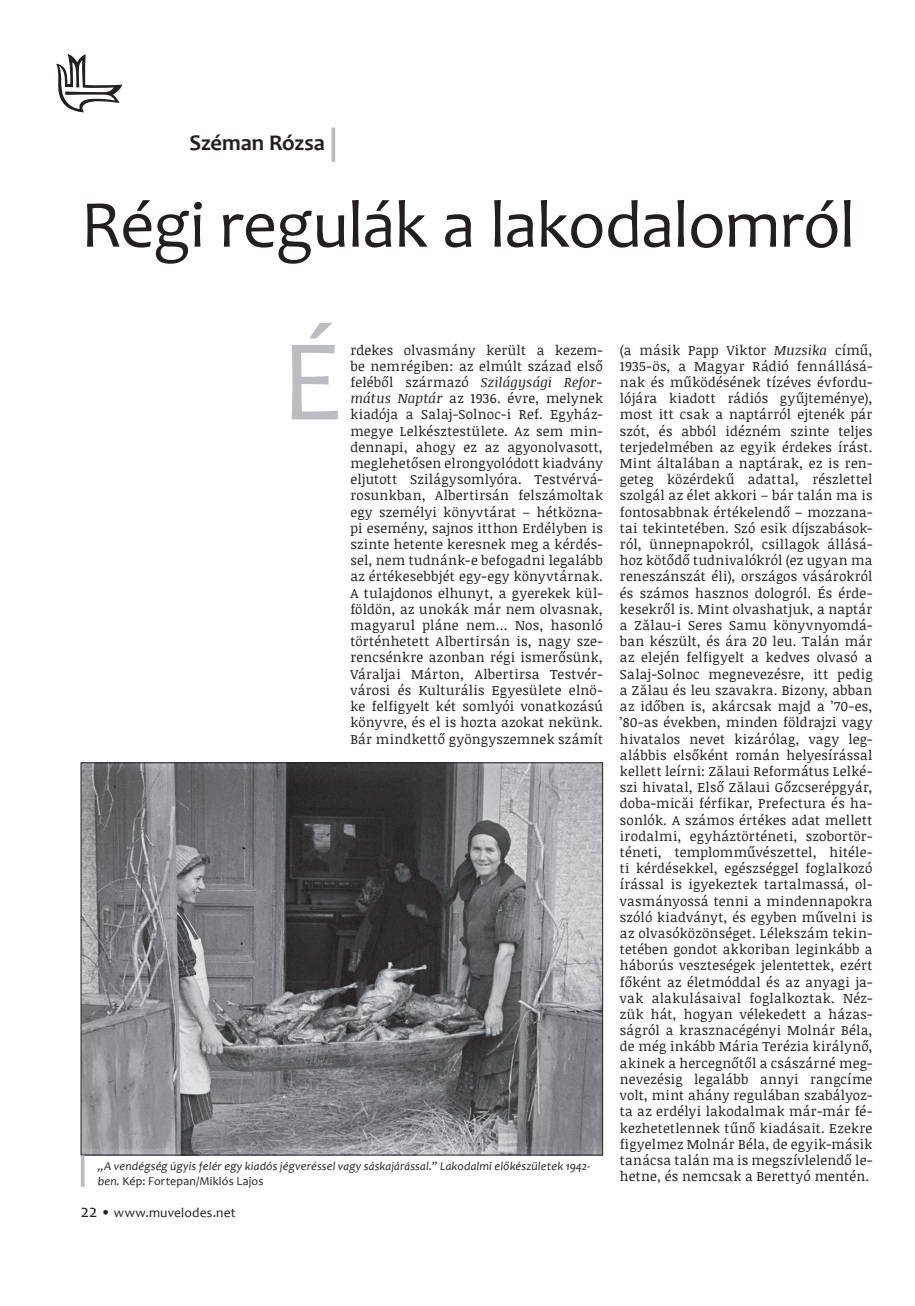
<style>
.page{position:relative;width:915px;height:1306px;background:#fff}
.page>*{position:absolute;margin:0;border:0;box-sizing:border-box;transform-origin:0 0}
.t1{font:117px "Candara";color:#bcbdc0}
.t2{font:67.5px "Candara";letter-spacing:-.01em;color:#231f20}
.t3{font:700 22.5px "Candara";letter-spacing:-.01em;color:#231f20}
.t4{font:13.5px/16.2px "Noticia Text";letter-spacing:.02em;color:#231f20;text-align:justify}
.t5{font:13.5px "Candara";letter-spacing:.01em;color:#231f20}
.t6{font:italic 12px/14.4px "Candara";letter-spacing:.015em;color:#231f20}
.s1{font-style:italic}
.s2{font-style:normal}
.s3{font-size:18px}
.s4{font-size:15px}
</style>
<div class="page">
<svg style="left:56px;top:54px;width:66px;height:58px"></svg>
<svg style="left:331px;top:128px;width:4px;height:34px"></svg>
<img style="left:83px;top:764px;width:517px;height:389px">
<hr style="left:81px;top:1155px;width:3px;height:31px;background:#bcbdc0">
<h3 class="t3" style="left:189px;top:129px;width:137px">Széman Rózsa</h3>
<h2 class="t2" style="left:81px;top:182px;width:775px">Régi regulák a lakodalomról</h2>
<h1 class="t1" style="left:281px;top:308px;width:62px">É</h1>
<p class="t4" style="left:350px;top:341px;width:254px">rdekes olvasmány került a kezem&shy;be nemrégiben: az elmúlt század első feléből származó <span class="s1">Szilágysági Refor&shy;mátus Naptár</span> az 1936. évre, melynek kiadója a Salaj-Solnoc-i Ref. Egyház&shy;megye Lelkésztestülete. Az sem min&shy;dennapi, ahogy ez az agyonolvasott, meglehetősen elrongyolódott kiadvány eljutott Szilágysomlyóra. Testvérvá&shy;rosunkban, Albertirsán felszámoltak egy személyi könyvtárat – hétközna&shy;pi esemény, sajnos itthon Erdélyben is szinte hetente keresnek meg a kérdés&shy;sel, nem tudnánk-e befogadni legalább az értékesebbjét egy-egy könyvtárnak.<br>A tulajdonos elhunyt, a gyerekek kül&shy;földön, az unokák már nem olvasnak, magyarul pláne nem… Nos, hasonló történhetett Albertirsán is, nagy sze&shy;rencsénkre azonban régi ismerősünk, Váraljai Márton, Albertirsa Testvér&shy;városi és Kulturális Egyesülete elnö&shy;ke felfigyelt két somlyói vonatkozású könyvre, és el is hozta azokat nekünk.<br>Bár mindkettő gyöngyszemnek számít</p>
<p class="t4" style="left:619px;top:341px;width:254px">(a másik Papp Viktor <span class="s1">Muzsika</span> című, 1935-ös, a Magyar Rádió fennállásá&shy;nak és működésének tízéves évfordu&shy;lójára kiadott rádiós gyűjteménye), most itt csak a naptárról ejtenék pár szót, és abból idézném szinte teljes terjedelmében az egyik érdekes írást.<br>Mint általában a naptárak, ez is ren&shy;geteg közérdekű adattal, részlettel szolgál az élet akkori – bár talán ma is fontosabbnak értékelendő – mozzana&shy;tai tekintetében. Szó esik díjszabások&shy;ról, ünnepnapokról, csillagok állásá&shy;hoz kötődő tudnivalókról (ez ugyan ma reneszánszát éli), országos vásárokról és számos hasznos dologról. És érde&shy;kesekről is. Mint olvashatjuk, a naptár a Zălau-i Seres Samu könyvnyomdá&shy;ban készült, és ára 20 leu. Talán már az elején felfigyelt a kedves olvasó a Salaj-Solnoc megnevezésre, itt pedig a Zălau és leu szavakra. Bizony, abban az időben is, akárcsak majd a ’70-es, ’80-as években, minden földrajzi vagy hivatalos nevet kizárólag, vagy leg&shy;alábbis elsőként román helyesírással kellett leírni: Zălaui Református Lelké&shy;szi hivatal, Első Zălaui Gőzcserépgyár, doba-micăi férfikar, Prefectura és ha&shy;sonlók. A számos értékes adat mellett irodalmi, egyháztörténeti, szobortör&shy;téneti, templomművészettel, hitéle&shy;ti kérdésekkel, egészséggel foglalkozó írással is igyekeztek tartalmassá, ol&shy;vasmányossá tenni a mindennapokra szóló kiadványt, és egyben művelni is az olvasóközönséget. Lélekszám tekin&shy;tetében gondot akkoriban leginkább a háborús veszteségek jelentettek, ezért főként az életmóddal és az anyagi ja&shy;vak alakulásaival foglalkoztak. Néz&shy;zük hát, hogyan vélekedett a házas&shy;ságról a krasznacégényi Molnár Béla, de még inkább Mária Terézia királynő, akinek a hercegnőtől a császárné meg&shy;nevezésig legalább annyi rangcíme volt, mint ahány regulában szabályoz&shy;ta az erdélyi lakodalmak már-már fé&shy;kezhetetlennek tűnő kiadásait. Ezekre figyelmez Molnár Béla, de egyik-másik tanácsa talán ma is megszívlelendő le&shy;hetne, és nemcsak a Berettyó mentén.</p>
<p class="t6" style="left:98px;top:1159px;width:494px">„A vendégség úgyis felér egy kiadós jégveréssel vagy sáskajárással.” Lakodalmi előkészületek 1942- ben. <span class="s2">Kép: Fortepan/Miklós Lajos</span></p>
<p class="t5" style="left:81px;top:1204px;width:156px"><span class="s3">22</span> <span class="s4">•</span> www.muvelodes.net</p>
</div>
